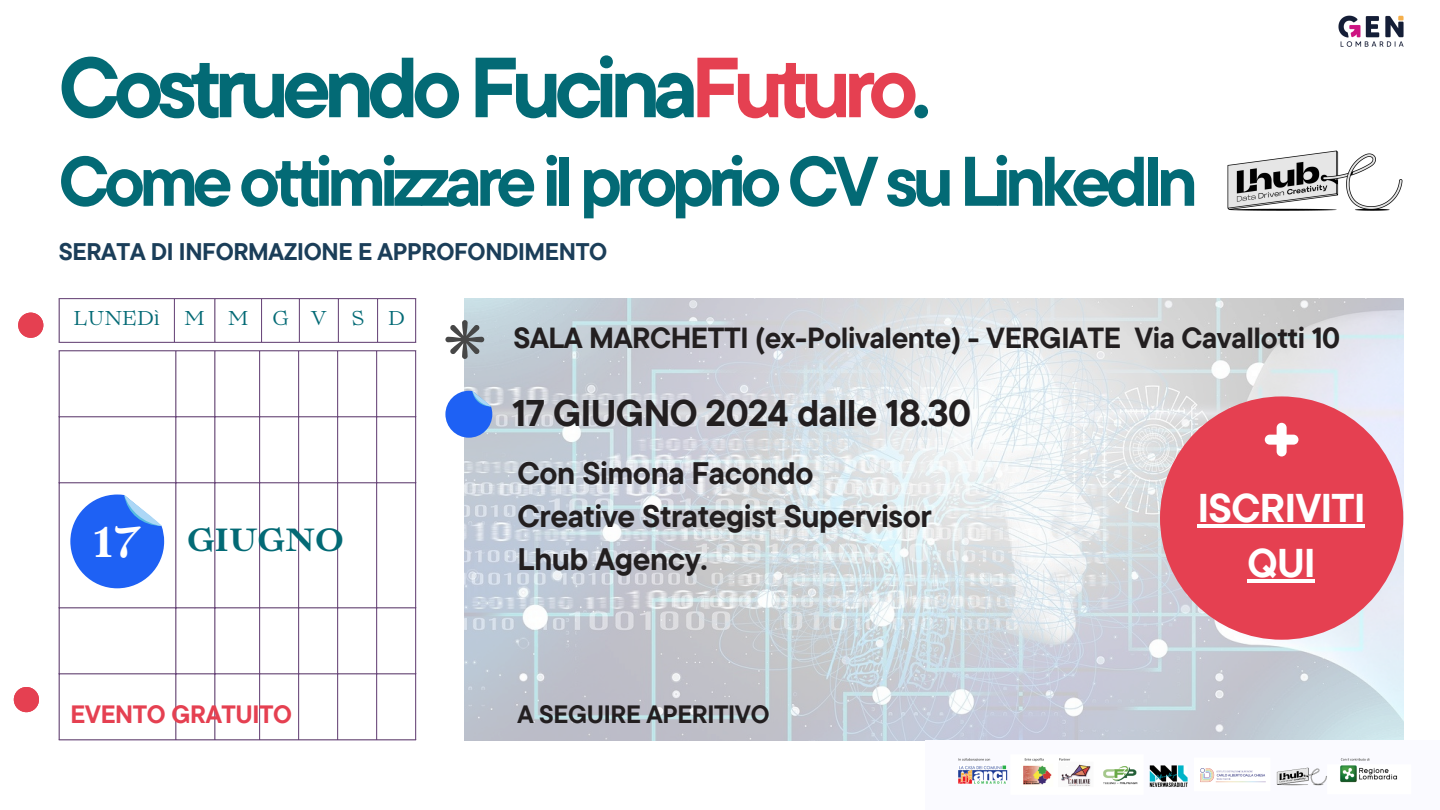
<style>
.page{position:relative;width:1440px;height:810px;background:#fff}
.page>*{position:absolute;margin:0;border:0;box-sizing:border-box;transform-origin:0 0}
.t1{font:700 85px "TT Commons Pro";letter-spacing:-.08em;color:#036a75}
.t2{font:700 70px "TT Commons Pro";letter-spacing:-.08em;color:#036a75}
.t3{font:700 43px "Lovelace Text";color:#fff}
.t4{font:700 40px/55.5px "TT Commons Pro";letter-spacing:-.015em;color:#fff;text-align:center}
.t5{font:700 37px "TT Commons Pro";letter-spacing:-.015em;color:#231f20}
.t6{font:700 32px "Lovelace Text";color:#036a75}
.t7{font:700 31px/42.8px "TT Commons Pro";letter-spacing:-.015em;color:#231f20}
.t8{font:700 29px "TT Commons Pro";letter-spacing:-.015em;color:#231f20}
.t9{font:700 25px "TT Commons Pro";letter-spacing:-.015em;color:#231f20}
.t10{font:700 25px "TT Commons Pro";letter-spacing:-.015em;color:#e54051}
.t11{font:700 24px "TT Commons Pro";letter-spacing:-.015em;color:#1b3e59}
.t12{font:20px "Lovelace Text";color:#036a75}
.s1{color:#e54051}
</style>
<div class="page">
<img style="left:465px;top:298px;width:938px;height:442px">
<img style="left:958px;top:758px;width:440px;height:29px">
<img style="left:1338px;top:15px;width:66px;height:32px">
<svg style="left:445px;top:320px;width:39px;height:39px"></svg>
<hr style="left:59px;top:351px;width:1px;height:389px;background:#684379">
<hr style="left:176px;top:351px;width:1px;height:389px;background:#684379">
<hr style="left:215px;top:351px;width:1px;height:389px;background:#684379">
<hr style="left:259px;top:351px;width:1px;height:389px;background:#684379">
<hr style="left:298px;top:351px;width:1px;height:389px;background:#684379">
<hr style="left:337px;top:351px;width:1px;height:389px;background:#684379">
<hr style="left:376px;top:351px;width:1px;height:389px;background:#684379">
<hr style="left:415px;top:351px;width:1px;height:389px;background:#684379">
<hr style="left:59px;top:350px;width:357px;height:1px;background:#684379">
<hr style="left:59px;top:416px;width:357px;height:1px;background:#684379">
<hr style="left:59px;top:482px;width:357px;height:1px;background:#684379">
<hr style="left:59px;top:608px;width:357px;height:1px;background:#684379">
<hr style="left:59px;top:674px;width:357px;height:1px;background:#684379">
<hr style="left:59px;top:740px;width:357px;height:1px;background:#684379">
<hr style="left:59px;top:299px;width:1px;height:43px;background:#684379">
<hr style="left:174px;top:299px;width:1px;height:43px;background:#684379">
<hr style="left:215px;top:299px;width:1px;height:43px;background:#684379">
<hr style="left:261px;top:299px;width:1px;height:43px;background:#684379">
<hr style="left:299px;top:299px;width:1px;height:43px;background:#684379">
<hr style="left:338px;top:299px;width:1px;height:43px;background:#684379">
<hr style="left:377px;top:299px;width:1px;height:43px;background:#684379">
<hr style="left:415px;top:299px;width:1px;height:43px;background:#684379">
<hr style="left:59px;top:298px;width:357px;height:1px;background:#684379">
<hr style="left:59px;top:342px;width:357px;height:1px;background:#684379">
<div style="left:18px;top:313px;width:25px;height:25px;background:#e54051;border-radius:50%"></div>
<div style="left:14px;top:687px;width:25px;height:25px;background:#e54051;border-radius:50%"></div>
<img style="left:1227px;top:150px;width:176px;height:61px">
<div style="left:1160px;top:396px;width:243px;height:244px;background:#e54051;border-radius:50%"></div>
<svg style="left:1265px;top:423px;width:33px;height:33px"></svg>
<hr style="left:1198px;top:524px;width:167px;height:4px;background:#fff">
<hr style="left:1248px;top:580px;width:67px;height:3px;background:#fff">
<svg style="left:70px;top:495px;width:94px;height:93px"></svg>
<svg style="left:445px;top:391px;width:47px;height:47px"></svg>
<p class="t1" style="left:59px;top:32px;width:874px">Costruendo Fucina<span class="s1">Futuro</span>.</p>
<p class="t2" style="left:59px;top:136px;width:1141px">Come ottimizzare il proprio CV su LinkedIn</p>
<h6 class="t11" style="left:59px;top:236px;width:550px">SERATA DI INFORMAZIONE E APPROFONDIMENTO</h6>
<p class="t12" style="left:73px;top:310px;width:88px">LUNEDì</p>
<p class="t12" style="left:184px;top:310px;width:22px">M</p>
<p class="t12" style="left:228px;top:310px;width:22px">M</p>
<p class="t12" style="left:272px;top:310px;width:18px">G</p>
<p class="t12" style="left:311px;top:310px;width:18px">V</p>
<p class="t12" style="left:351px;top:310px;width:15px">S</p>
<p class="t12" style="left:388px;top:310px;width:18px">D</p>
<p class="t3" style="left:93px;top:526px;width:49px">17</p>
<p class="t6" style="left:187px;top:528px;width:158px">GIUGNO</p>
<p class="t8" style="left:514px;top:319px;width:828px">SALA MARCHETTI (ex-Polivalente) - VERGIATE Via Cavallotti 10</p>
<h4 class="t5" style="left:512px;top:389px;width:460px">17 GIUGNO 2024 dalle 18.30</h4>
<h3 class="t7" style="left:518px;top:451px;width:416px">Con Simona Facondo<br>Creative Strategist Supervisor<br>Lhub Agency.</h3>
<h6 class="t4" style="left:1198px;top:479px;width:169px">ISCRIVITI<br>QUI</h6>
<p class="t10" style="left:70px;top:698px;width:223px">EVENTO GRATUITO</p>
<p class="t9" style="left:518px;top:698px;width:254px">A SEGUIRE APERITIVO</p>
</div>
